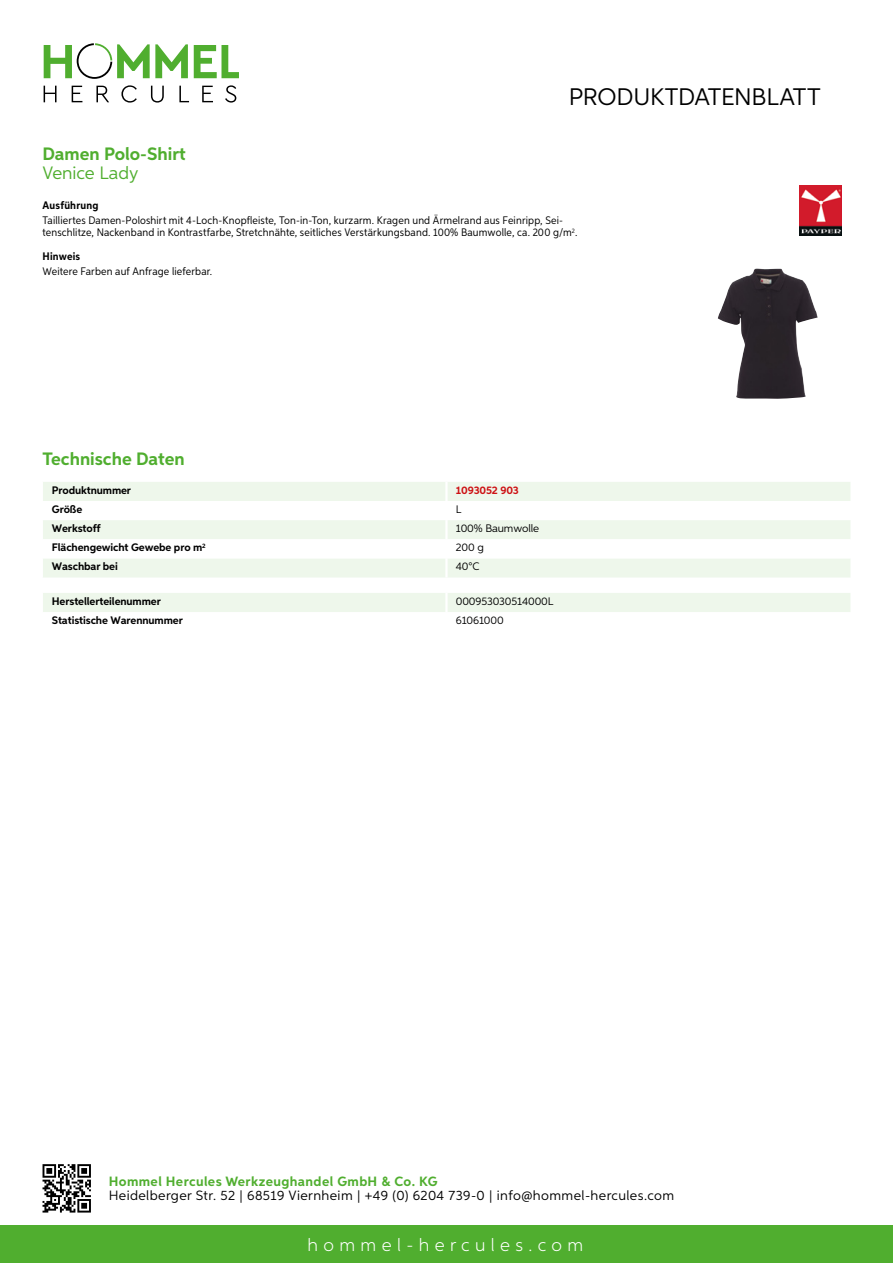
<style>
.page{position:relative;width:893px;height:1263px;background:#fff}
.page>*{position:absolute;margin:0;border:0;box-sizing:border-box;transform-origin:0 0}
.t1{font:24px "Aspira";letter-spacing:-.01em;color:#000}
.t2{font:700 18px "Aspira";color:#50ae2f}
.t3{font:300 18px "Aspira";letter-spacing:.3em;color:#fff}
.t4{font:18px "Aspira";color:#50ae2f}
.t5{font:13.5px "Aspira";letter-spacing:.03em;color:#000}
.t6{font:700 13.5px "Aspira";letter-spacing:.03em;color:#50ae2f}
.t7{font:10.95px/12px "Aspira Nar";letter-spacing:.015em;color:#000}
.t8{font:700 10.95px "Aspira";letter-spacing:-.01em;color:#000}
.t9{font:10.95px "Aspira";letter-spacing:-.01em;color:#000}
.t10{font:700 10.95px "Aspira Nar";letter-spacing:.02em;color:#000}
.t11{font:700 10.95px "Aspira";letter-spacing:-.01em;color:#cd1013}
</style>
<div class="page">
<div style="left:0;top:1226px;width:893px;height:37px;background:#50ae2f"></div>
<svg style="left:43px;top:1164px;width:48px;height:48px"></svg>
<svg style="left:194px;top:45px;width:45px;height:33px"></svg>
<svg style="left:44px;top:43px;width:144px;height:36px"></svg>
<svg style="left:44px;top:86px;width:13px;height:16px"></svg>
<svg style="left:72px;top:86px;width:10px;height:16px"></svg>
<svg style="left:96px;top:86px;width:13px;height:16px"></svg>
<svg style="left:121px;top:85px;width:16px;height:18px"></svg>
<svg style="left:151px;top:86px;width:13px;height:17px"></svg>
<svg style="left:179px;top:86px;width:10px;height:16px"></svg>
<svg style="left:202px;top:86px;width:11px;height:16px"></svg>
<svg style="left:225px;top:85px;width:11px;height:18px"></svg>
<div style="left:43px;top:482px;width:807px;height:95px;background:#eef7eb"></div>
<svg style="left:43px;top:501px;width:807px;height:57px"></svg>
<hr style="left:445px;top:482px;width:3px;height:19px;background:#fff">
<hr style="left:445px;top:501px;width:3px;height:19px;background:#fff">
<hr style="left:445px;top:520px;width:3px;height:19px;background:#fff">
<hr style="left:445px;top:539px;width:3px;height:19px;background:#fff">
<hr style="left:445px;top:558px;width:3px;height:19px;background:#fff">
<div style="left:43px;top:593px;width:807px;height:19px;background:#eef7eb"></div>
<img style="left:718px;top:268px;width:100px;height:131px">
<img style="left:800px;top:185px;width:42px;height:50px">
<h1 class="t1" style="left:569px;top:82px;width:253px">Produktdatenblatt</h1>
<h2 class="t2" style="left:43px;top:142px;width:145px">Damen Polo-Shirt</h2>
<h2 class="t4" style="left:43px;top:162px;width:97px">Venice Lady</h2>
<p class="t10" style="left:43px;top:199px;width:58px">Ausführung</p>
<p class="t7" style="left:43px;top:214px;width:536px">Tailliertes Damen-Poloshirt mit 4-Loch-Knopfleiste, Ton-in-Ton, kurzarm. Kragen und Ärmelrand aus Feinripp, Sei&shy;tenschlitze, Nackenband in Kontrastfarbe, Stretchnähte, seitliches Verstärkungsband. 100% Baumwolle, ca. 200 g/m<sup>2</sup>.</p>
<p class="t10" style="left:43px;top:249px;width:39px">Hinweis</p>
<p class="t7" style="left:43px;top:265px;width:171px">Weitere Farben auf Anfrage lieferbar.</p>
<h2 class="t2" style="left:43px;top:448px;width:144px">Technische Daten</h2>
<p class="t8" style="left:52px;top:483px;width:81px">Produktnummer</p>
<p class="t11" style="left:456px;top:483px;width:65px">1093052 903</p>
<p class="t8" style="left:52px;top:502px;width:32px">Größe</p>
<p class="t9" style="left:456px;top:502px;width:6px">L</p>
<p class="t8" style="left:52px;top:521px;width:50px">Werkstoff</p>
<p class="t9" style="left:456px;top:522px;width:85px">100% Baumwolle</p>
<p class="t8" style="left:52px;top:541px;width:155px">Flächengewicht Gewebe pro m<sup>2</sup></p>
<p class="t9" style="left:456px;top:541px;width:30px">200 g</p>
<p class="t8" style="left:52px;top:560px;width:68px">Waschbar bei</p>
<p class="t9" style="left:456px;top:560px;width:25px">40°C</p>
<p class="t8" style="left:52px;top:594px;width:111px">Herstellerteilenummer</p>
<p class="t9" style="left:456px;top:594px;width:98px">000953030514000L</p>
<p class="t8" style="left:52px;top:613px;width:132px">Statistische Warennummer</p>
<p class="t9" style="left:456px;top:613px;width:49px">61061000</p>
<p class="t6" style="left:109px;top:1172px;width:330px">Hommel Hercules Werkzeughandel GmbH &amp; Co. KG</p>
<p class="t5" style="left:109px;top:1187px;width:567px">Heidelberger Str. 52 | 68519 Viernheim | +49 (0) 6204 739-0 | info@hommel-hercules.com</p>
<h2 class="t3" style="left:307px;top:1234px;width:277px">hommel-hercules.com</h2>
</div>
